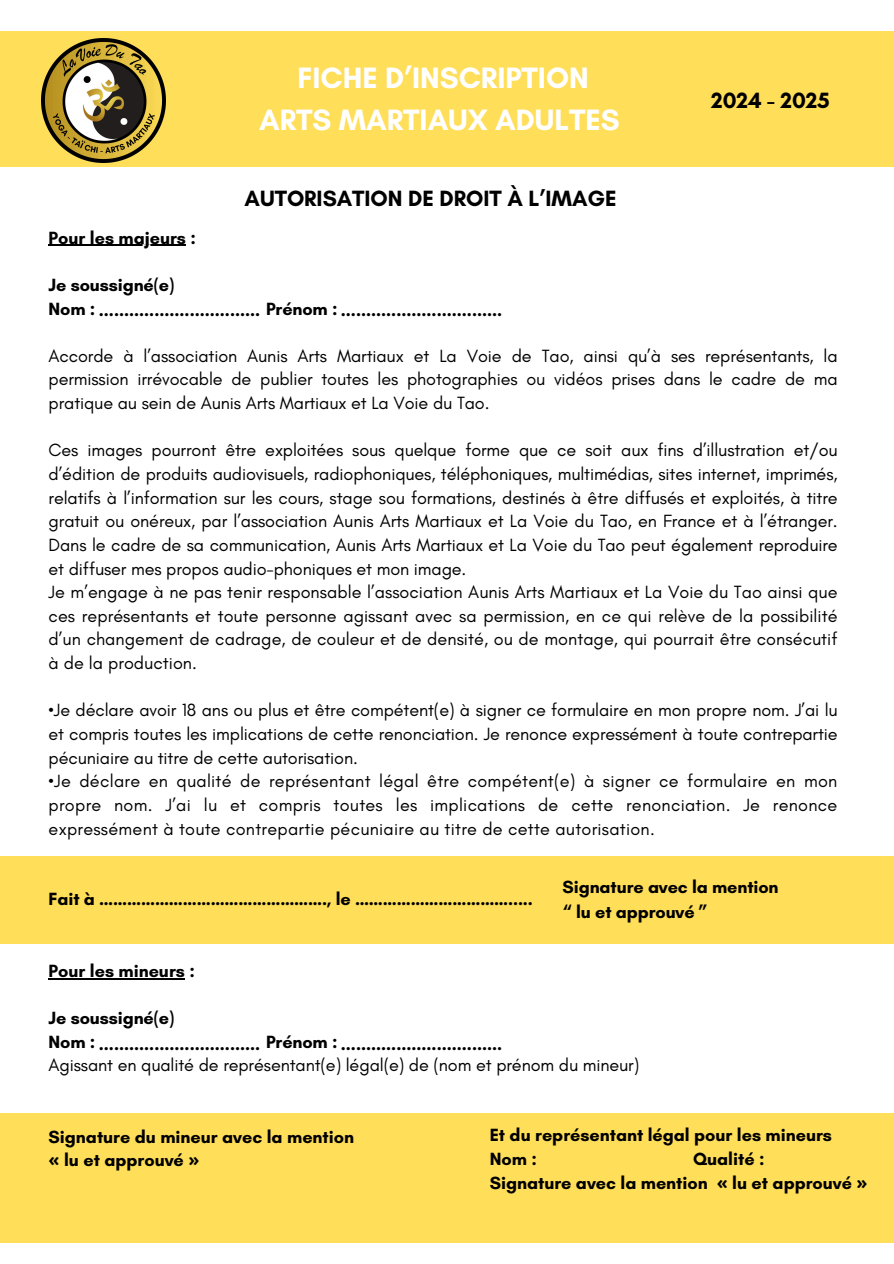
<style>
.page{position:relative;width:894px;height:1264px;background:#fff}
.page>*{position:absolute;margin:0;border:0;box-sizing:border-box;transform-origin:0 0}
.t1{font:700 30px/41.7px "Glacial Indifference";color:#fff;text-align:center}
.t2{font:700 22.5px "Glacial Indifference";color:#000}
.t3{font:18px/23.7px "Glacial Indifference";letter-spacing:-.005em;color:#000;text-align:justify}
.t4{font:700 18px/23.7px "Glacial Indifference";color:#000}
.s1{font-family:"Noto Sans"}
</style>
<div class="page">
<div style="left:0;top:1113px;width:893px;height:129px;background:#ffde59"></div>
<hr style="left:49px;top:977px;width:136px;height:2px;background:#000">
<hr style="left:49px;top:245px;width:137px;height:1px;background:#000">
<div style="left:0;top:31px;width:893px;height:136px;background:#ffde59"></div>
<div style="left:0;top:855px;width:893px;height:88px;background:#ffde59"></div>
<img style="left:41px;top:38px;width:124px;height:124px">
<h4 class="t1" style="left:259px;top:57px;width:362px">FICHE D’INSCRIPTION<br>ARTS MARTIAUX ADULTES</h4>
<p class="t2" style="left:244px;top:184px;width:373px">AUTORISATION DE DROIT À L’IMAGE</p>
<h4 class="t2" style="left:710px;top:87px;width:120px">2024 - 2025</h4>
<p class="t4" style="left:49px;top:225px;width:149px">Pour les majeurs :</p>
<p class="t4" style="left:49px;top:273px;width:127px">Je soussigné(e)<br>Nom :</p>
<p class="t4" style="left:266px;top:296px;width:73px">Prénom :</p>
<p class="t3" style="left:49px;top:344px;width:790px">Accorde à l’association Aunis Arts Martiaux et La Voie de Tao, ainsi qu’à ses représentants, la permission irrévocable de publier toutes les photographies ou vidéos prises dans le cadre de ma pratique au sein de Aunis Arts Martiaux et La Voie du Tao.</p>
<p class="t3" style="left:49px;top:438px;width:790px">Ces images pourront être exploitées sous quelque forme que ce soit aux fins d’illustration et/ou d’édition de produits audiovisuels, radiophoniques, téléphoniques, multimédias, sites internet, imprimés, relatifs à l’information sur les cours, stage sou formations, destinés à être diffusés et exploités, à titre gratuit ou onéreux, par l’association Aunis Arts Martiaux et La Voie du Tao, en France et à l’étranger.<br>Dans le cadre de sa communication, Aunis Arts Martiaux et La Voie du Tao peut également reproduire et diffuser mes propos audio-phoniques et mon image.</p>
<p class="t3" style="left:49px;top:580px;width:790px">Je m’engage à ne pas tenir responsable l’association Aunis Arts Martiaux et La Voie du Tao ainsi que ces représentants et toute personne agissant avec sa permission, en ce qui relève de la possibilité d’un changement de cadrage, de couleur et de densité, ou de montage, qui pourrait être consécutif à de la production.</p>
<p class="t3" style="left:49px;top:698px;width:790px">•Je déclare avoir 18 ans ou plus et être compétent(e) à signer ce formulaire en mon propre nom. J’ai lu et compris toutes les implications de cette renonciation. Je renonce expressément à toute contrepartie pécuniaire au titre de cette autorisation.</p>
<h4 class="t3" style="left:49px;top:769px;width:790px">•Je déclare en qualité de représentant légal être compétent(e) à signer ce formulaire en mon propre nom. J’ai lu et compris toutes les implications de cette renonciation. Je renonce expressément à toute contrepartie pécuniaire au titre de cette autorisation.</h4>
<p class="t4" style="left:99px;top:298px;width:163px">................................</p>
<h4 class="t4" style="left:341px;top:298px;width:163px">................................</h4>
<p class="t4" style="left:49px;top:887px;width:485px">Fait à …………………………………………., le …………………………….....</p>
<p class="t4" style="left:562px;top:874px;width:217px;line-height:24.8px">Signature avec la mention “ lu et approuvé ”</p>
<h2 class="t4" style="left:49px;top:958px;width:148px">Pour les mineurs :</h2>
<h4 class="t4" style="left:49px;top:1005px;width:127px">Je soussigné(e)</h4>
<h4 class="t4" style="left:49px;top:1029px;width:48px">Nom :</h4>
<h4 class="t4" style="left:266px;top:1029px;width:73px">Prénom :</h4>
<p class="t3" style="left:49px;top:1053px;width:592px">Agissant en qualité de représentant(e) légal(e) de (nom et prénom du mineur)</p>
<p class="t4" style="left:99px;top:1031px;width:163px">................................</p>
<p class="t4" style="left:341px;top:1031px;width:163px">................................</p>
<h1 class="t4" style="left:49px;top:1124px;width:307px">Signature du mineur avec la mention <span class="s1">«</span> lu et approuvé <span class="s1">»</span></h1>
<h3 class="t4" style="left:489px;top:1123px;width:344px">Et du représentant légal pour les mineurs<br>Nom :</h3>
<h3 class="t4" style="left:489px;top:1146px;width:379px;text-indent:203px">Qualité :<br>Signature avec la mention <span class="s1">«</span> lu et approuvé <span class="s1">»</span></h3>
</div>
